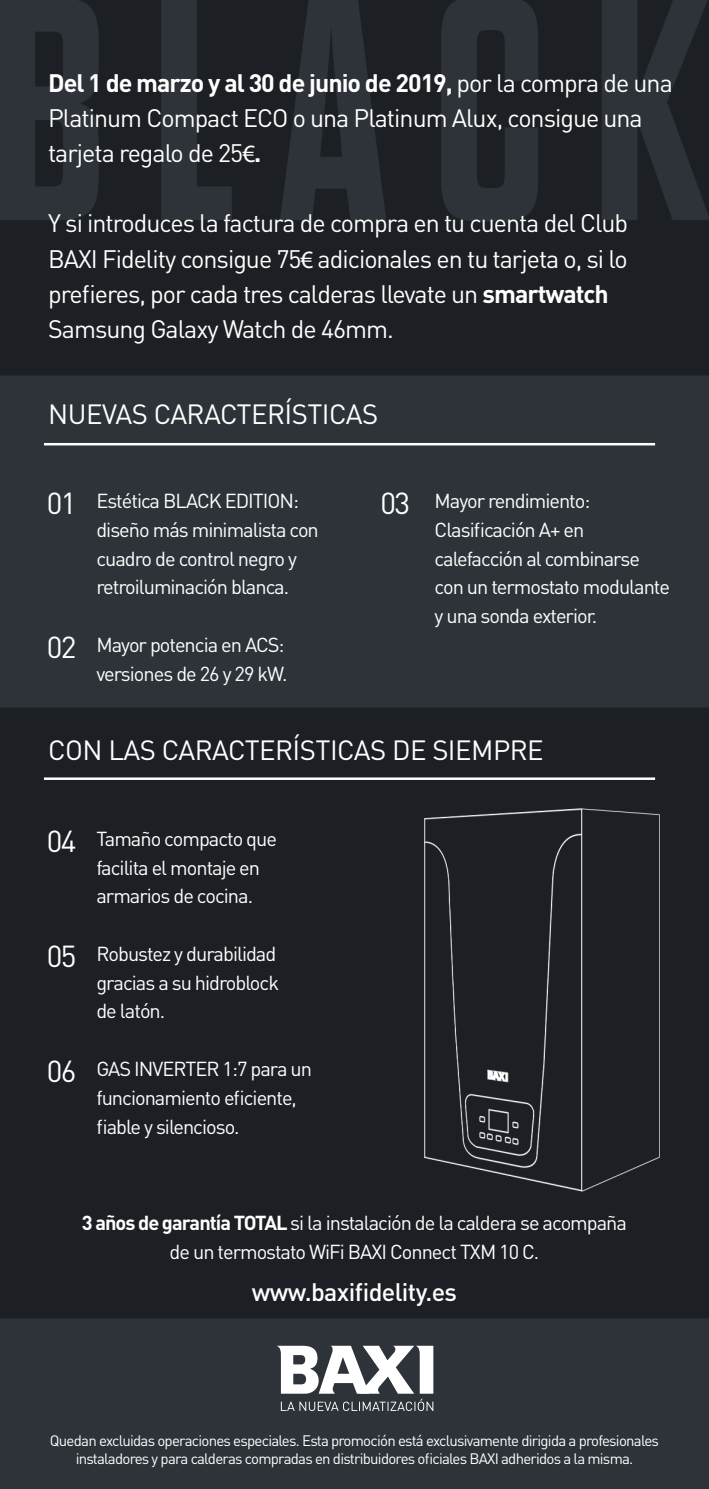
<style>
.page{position:relative;width:709px;height:1489px;background:#fff}
.page>*{position:absolute;margin:0;border:0;box-sizing:border-box;transform-origin:0 0}
.t1{font:30px "DIN";letter-spacing:-.05em;color:#fff}
.t2{font:27.5px "DIN";letter-spacing:-.02em;color:#fff}
.t3{font:25px/35px "DIN";letter-spacing:-.04em;color:#fff}
.t4{font:500 25px "DIN";letter-spacing:-.025em;color:#fff}
.t5{font:20px/28.8px "DIN";letter-spacing:-.05em;color:#fff}
.t6{font:15px/17.5px "DIN";letter-spacing:-.05em;color:#fff;text-align:center}
.s1{font-weight:700}
.s2{font-family:"Myriad Pro"}
</style>
<div class="page">
<img style="left:0;top:0;width:709px;height:1488px">
<svg style="left:276px;top:1345px;width:157px;height:65px"></svg>
<hr style="left:44px;top:443px;width:611px;height:2px;background:#fff">
<hr style="left:44px;top:777px;width:611px;height:3px;background:#fff">
<p class="t3" style="left:48px;top:65px;width:626px"><span class="s1">Del 1 de marzo y al 30 de junio de 2019,</span> por la compra de una<br>Platinum Compact ECO o una Platinum Alux, consigue una tarjeta regalo de 25<span class="s2">€</span><span class="s1">.</span></p>
<p class="t3" style="left:48px;top:205px;width:581px">Y si introduces la factura de compra en tu cuenta del Club BAXI Fidelity consigue 75<span class="s2">€</span> adicionales en tu tarjeta o, si lo prefieres, por cada tres calderas llevate un <span class="s1">smartwatch </span>Samsung Galaxy Watch de 46mm.</p>
<p class="t2" style="left:48px;top:396px;width:331px">NUEVAS CARACTERÍSTICAS</p>
<p class="t1" style="left:47px;top:485px;width:31px">01</p>
<p class="t1" style="left:47px;top:628px;width:31px">02</p>
<p class="t5" style="left:96px;top:486px;width:224px">Estética BLACK EDITION: diseño más minimalista con cuadro de control negro y retroiluminación blanca.</p>
<p class="t5" style="left:96px;top:630px;width:193px">Mayor potencia en ACS: versiones de 26 y 29 kW.</p>
<p class="t1" style="left:380px;top:485px;width:31px">03</p>
<p class="t5" style="left:434px;top:486px;width:237px">Mayor rendimiento:<br>Clasificación A+ en calefacción al combinarse con un termostato modulante y una sonda exterior.</p>
<p class="t2" style="left:48px;top:733px;width:497px">CON LAS CARACTERÍSTICAS DE SIEMPRE</p>
<p class="t1" style="left:47px;top:822px;width:31px">04</p>
<p class="t5" style="left:96px;top:823px;width:182px">Tamaño compacto que</p>
<p class="t5" style="left:96px;top:852px;width:165px">facilita el montaje en</p>
<p class="t5" style="left:96px;top:881px;width:158px">armarios de cocina.</p>
<p class="t1" style="left:47px;top:937px;width:31px">05</p>
<p class="t5" style="left:96px;top:938px;width:181px">Robustez y durabilidad</p>
<p class="t5" style="left:96px;top:967px;width:184px">gracias a su hidroblock</p>
<p class="t5" style="left:96px;top:996px;width:70px">de latón.</p>
<p class="t1" style="left:47px;top:1052px;width:31px">06</p>
<p class="t5" style="left:96px;top:1053px;width:217px">GAS INVERTER 1:7 para un</p>
<p class="t5" style="left:96px;top:1082px;width:202px">funcionamiento eficiente,</p>
<p class="t5" style="left:96px;top:1111px;width:145px">fiable y silencioso.</p>
<p class="t5" style="left:82px;top:1207px;width:546px;text-align:center"><span class="s1">3 años de garantía TOTAL</span> si la instalación de la caldera se acompaña de un termostato WiFi BAXI Connect TXM 10 C.</p>
<p class="t4" style="left:252px;top:1275px;width:206px">www.baxifidelity.es</p>
<p class="t6" style="left:50px;top:1431px;width:610px">Quedan excluidas operaciones especiales. Esta promoción está exclusivamente dirigida a profesionales instaladores y para calderas compradas en distribuidores oficiales BAXI adheridos a la misma.</p>
</div>
